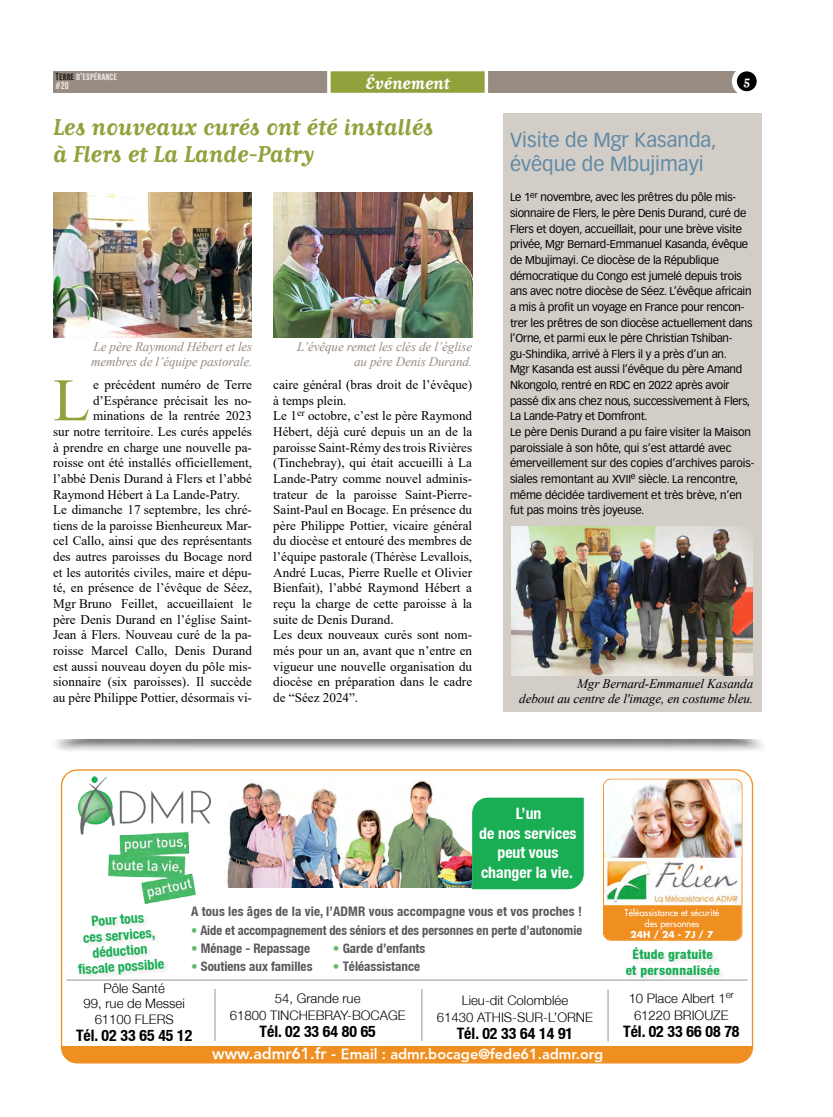
<style>
.page{position:relative;width:833px;height:1117px;background:#fff}
.page>*{position:absolute;margin:0;border:0;box-sizing:border-box;transform-origin:0 0}
.ART_Lettrine{font:60.38px "Times New Roman";color:#91a23d}
.ART_Titre{font:700 22.5px "Matrix II Script OT";color:#91a23d}
.ENCADRE_titre_bleu{font:20px/24px "Vectora LT Pro";color:#6089a5}
.t1{font:18.38px "Arial";color:#000}
.GAB_Tétière{font:700 16.25px "Matrix II Script OT";color:#fff}
.t2{font:700 condensed 15.75px "Helvetica Neue";color:#000}
.t3{font:700 condensed 15.75px/19.8px "Helvetica Neue";color:#fff;text-align:center}
.t4{font:800 14.5px "Avenir";color:#fff}
.t5{font:700 condensed 14px/15.8px "Helvetica Neue";color:#19ad54;text-align:center}
.ART_Texte{font:13.12px/15.6px "Times New Roman";color:#000;text-align:justify}
.ART_Lettrine-2{font:13.12px "Times New Roman";color:#000}
.t6{font:300 13.12px/17.1px "Helvetica Neue";color:#000;text-align:center}
.t7{font:700 condensed 13.12px "Helvetica Neue";color:#58595b}
.PH_Legende_NEUTRE{font:italic 13.12px/15px "Times New Roman";letter-spacing:-.01em;color:#978b82}
.PH_Legende_NEUTRE-2{font:italic 13.12px/15px "Times New Roman";letter-spacing:-.01em;color:#000;text-align:right}
.t8{font:700 condensed 13.12px "Helvetica Neue";color:#58595b;scale:.95 1}
.t9{font:800 condensed 13.12px/15.8px "Helvetica Neue";letter-spacing:.02em;color:#19ad54;text-align:center}
.GAB_Folio{font:700 12.5px "Matrix II Script OT";color:#fff}
.ENCADRE_Texte_bleu{font:11.25px/15.6px "Vectora LT Pro";letter-spacing:-.02em;color:#000}
.t10{font:500 9.12px/10.5px "Futura";color:#fff;text-align:center}
.t11{font:700 9.12px "Futura";color:#fff}
.t12{font:700 7.5px/9px "Gobold";color:#fff}
.s1{color:#000}
.s2{color:#61b971}
.s3{font-size:15.75px}
</style>
<div class="page">
<div style="left:53px;top:71px;width:694px;height:21px;background:#978b82"></div>
<div style="left:734px;top:69px;width:25px;height:25px;background:#000;border-radius:50%"></div>
<div style="left:732px;top:66px;width:29px;height:30px;border:5px solid #fff;border-radius:50%"></div>
<div style="left:329px;top:70px;width:157px;height:24px;background:#91a23d"></div>
<div style="left:327px;top:68px;width:161px;height:28px;border:3px solid #fff"></div>
<div style="left:49px;top:696px;width:718px;height:57px;background:#000;opacity:.53"></div>
<div style="left:53px;top:684px;width:709px;height:54px;background:#fff"></div>
<div style="left:62px;top:1045px;width:690px;height:17px;background:#f08f21"></div>
<div style="left:624px;top:945px;width:102px;height:38px;background:#fafafa"></div>
<img style="left:227px;top:779px;width:245px;height:108px">
<div style="left:472px;top:797px;width:112px;height:92px;background:#19ad54"></div>
<hr style="left:215px;top:988px;width:1px;height:52px;background:#939598">
<hr style="left:421px;top:988px;width:1px;height:52px;background:#939598">
<hr style="left:607px;top:989px;width:1px;height:52px;background:#939598">
<img style="left:78px;top:776px;width:133px;height:126px">
<img style="left:605px;top:859px;width:135px;height:45px">
<div style="left:603px;top:905px;width:138px;height:34px;background:#f08f21"></div>
<div style="left:603px;top:778px;width:139px;height:162px;border:1px solid #f08f21;border-radius:7px"></div>
<img style="left:604px;top:779px;width:137px;height:78px">
<hr style="left:66px;top:979px;width:681px;height:1px;background:#939598">
<div style="left:503px;top:113px;width:258px;height:598px;background:#d3cdc8"></div>
<img style="left:273px;top:192px;width:199px;height:145px">
<img style="left:53px;top:192px;width:198px;height:145px">
<img style="left:511px;top:526px;width:242px;height:149px">
<p class="t12" style="left:56px;top:72px;width:63px"><span class="s1">Terre</span> d’espérance #20</p>
<p class="GAB_Tétière" style="left:365px;top:73px;width:86px">Événement</p>
<p class="GAB_Folio" style="left:744px;top:73px;width:8px">5</p>
<p class="ART_Titre" style="left:53px;top:113px;width:382px">Les nouveaux curés ont été installés</p>
<p class="ART_Titre" style="left:53px;top:141px;width:262px">à Flers et La Lande-Patry</p>
<p class="ENCADRE_titre_bleu" style="left:510px;top:128px;width:208px">Visite de Mgr Kasanda, évêque de Mbujimayi</p>
<p class="ENCADRE_Texte_bleu" style="left:510px;top:189px;width:244px">Le 1<sup>er</sup> novembre, avec les prêtres du pôle mis&shy;sionnaire de Flers, le père Denis Durand, curé de Flers et doyen, accueillait, pour une brève visite privée, Mgr Bernard-Emmanuel Kasanda, évêque de Mbujimayi. Ce diocèse de la République démocratique du Congo est jumelé depuis trois ans avec notre diocèse de Séez. L’évêque africain a mis à profit un voyage en France pour rencon&shy;trer les prêtres de son diocèse actuellement dans l’Orne, et parmi eux le père Christian Tshiban&shy;gu-Shindika, arrivé à Flers il y a près d’un an.<br>Mgr Kasanda est aussi l’évêque du père Amand Nkongolo, rentré en RDC en 2022 après avoir passé dix ans chez nous, successivement à Flers, La Lande-Patry et Domfront.</p>
<p class="ENCADRE_Texte_bleu" style="left:510px;top:424px;width:246px">Le père Denis Durand a pu faire visiter la Maison paroissiale à son hôte, qui s’est attardé avec émerveillement sur des copies d’archives parois&shy;siales remontant au XVII<sup>e</sup> siècle. La rencontre, même décidée tardivement et très brève, n’en fut pas moins très joyeuse.</p>
<p class="PH_Legende_NEUTRE" style="left:91px;top:338px;width:163px">Le père Raymond Hébert et les membres de l’équipe pastorale.</p>
<p class="PH_Legende_NEUTRE" style="left:297px;top:338px;width:176px">L’évêque remet les clés de l’église</p>
<p class="PH_Legende_NEUTRE" style="left:354px;top:353px;width:119px">au père Denis Durand.</p>
<p class="ART_Lettrine" style="left:53px;top:357px;width:38px">L</p>
<p class="ART_Lettrine-2" style="left:93px;top:375px;width:160px">e précédent numéro de Terre</p>
<p class="ART_Texte" style="left:273px;top:376px;width:200px">caire général (bras droit de l’évêque) à temps plein.</p>
<p class="ART_Texte" style="left:273px;top:407px;width:200px">Le 1<sup>er</sup> octobre, c’est le père Raymond Hébert, déjà curé depuis un an de la paroisse Saint-Rémy des trois Rivières (Tinchebray), qui était accueilli à La Lande-Patry comme nouvel adminis&shy;trateur de la paroisse Saint-Pierre-Saint-Paul en Bocage. En présence du père Philippe Pottier, vicaire général du diocèse et entouré des membres de l’équipe pastorale (Thérèse Levallois, André Lucas, Pierre Ruelle et Olivier Bienfait), l’abbé Raymond Hébert a reçu la charge de cette paroisse à la suite de Denis Durand.</p>
<p class="ART_Texte" style="left:273px;top:626px;width:200px">Les deux nouveaux curés sont nom&shy;més pour un an, avant que n’entre en vigueur une nouvelle organisation du diocèse en préparation dans le cadre de “Séez 2024”.</p>
<p class="ART_Lettrine-2" style="left:93px;top:391px;width:160px">d’Espérance précisait les no-</p>
<p class="ART_Lettrine-2" style="left:93px;top:406px;width:160px">minations de la rentrée 2023</p>
<p class="ART_Lettrine-2" style="left:53px;top:422px;width:200px">sur notre territoire. Les curés appelés</p>
<p class="ART_Lettrine-2" style="left:53px;top:438px;width:200px">à prendre en charge une nouvelle pa-</p>
<p class="ART_Lettrine-2" style="left:53px;top:453px;width:200px">roisse ont été installés officiellement,</p>
<p class="ART_Lettrine-2" style="left:53px;top:469px;width:200px">l’abbé Denis Durand à Flers et l’abbé</p>
<p class="ART_Lettrine-2" style="left:53px;top:484px;width:188px">Raymond Hébert à La Lande-Patry.</p>
<p class="ART_Texte" style="left:53px;top:501px;width:200px">Le dimanche 17 septembre, les chré&shy;tiens de la paroisse Bienheureux Mar&shy;cel Callo, ainsi que des représentants des autres paroisses du Bocage nord et les autorités civiles, maire et dépu&shy;té, en présence de l’évêque de Séez, Mgr Bruno Feillet, accueillaient le père Denis Durand en l’église Saint-Jean à Flers. Nouveau curé de la pa&shy;roisse Marcel Callo, Denis Durand est aussi nouveau doyen du pôle mis&shy;sionnaire (six paroisses). Il succède au père Philippe Pottier, désormais vi-</p>
<p class="t1" style="left:134px;top:656px;width:548px">Prévenir l’édition bandeau pub moins haut (8 cm au lieu de 12 cm)</p>
<p class="PH_Legende_NEUTRE-2" style="left:519px;top:676px;width:235px">Mgr Bernard-Emmanuel Kasanda<br>debout au centre de l'image, en costume bleu.</p>
<p class="t5" style="left:74px;top:914px;width:88px;rotate:-4deg">Pour tous<br>ces services, déduction fiscale possible</p>
<p class="t3" style="left:479px;top:803px;width:99px">L’un<br>de nos services peut vous changer la vie.</p>
<p class="t7" style="left:191px;top:903px;width:392px">A tous les âges de la vie, l’ADMR vous accompagne vous et vos proches !</p>
<p class="t8" style="left:191px;top:921px;width:413px"><span class="s2">•</span> Aide et accompagnement des séniors et des personnes en perte d’autonomie</p>
<p class="t7" style="left:191px;top:939px;width:121px"><span class="s2">•</span> Ménage - Repassage</p>
<p class="t7" style="left:333px;top:939px;width:94px"><span class="s2">•</span> Garde d’enfants</p>
<p class="t7" style="left:191px;top:958px;width:123px"><span class="s2">•</span> Soutiens aux familles</p>
<p class="t7" style="left:333px;top:958px;width:89px"><span class="s2">•</span> Téléassistance</p>
<p class="t6" style="left:84px;top:980px;width:103px;line-height:14.5px">Pôle Santé<br>99, rue de Messei</p>
<p class="t6" style="left:95px;top:1009px;width:81px">61100 FLERS</p>
<p class="t2" style="left:76px;top:1025px;width:118px">Tél. 02 33 65 45 12</p>
<p class="t6" style="left:230px;top:988px;width:177px">54, Grande rue<br>61800 TINCHEBRAY-BOCAGE</p>
<p class="t2" style="left:259px;top:1021px;width:118px">Tél. 02 33 64 80 65</p>
<p class="t6" style="left:437px;top:990px;width:157px">Lieu-dit Colomblée<br>61430 ATHIS-SUR-L’ORNE</p>
<p class="t2" style="left:457px;top:1023px;width:118px">Tél. 02 33 64 14 91</p>
<p class="t4" style="left:212px;top:1045px;width:392px"><span class="s3">www.admr61.fr -</span> Email : admr.bocage@fede61.admr.org</p>
<p class="t10" style="left:624px;top:907px;width:96px">Téléassistance et sécurité des personnes</p>
<p class="t11" style="left:630px;top:928px;width:84px">24H / 24 - 7J / 7</p>
<p class="t9" style="left:625px;top:945px;width:96px">Étude gratuite et personnalisée</p>
<p class="t6" style="left:628px;top:988px;width:107px">10 Place Albert 1<sup>er<br></sup>61220 BRIOUZE</p>
<p class="t2" style="left:623px;top:1021px;width:118px">Tél. 02 33 66 08 78</p>
</div>
